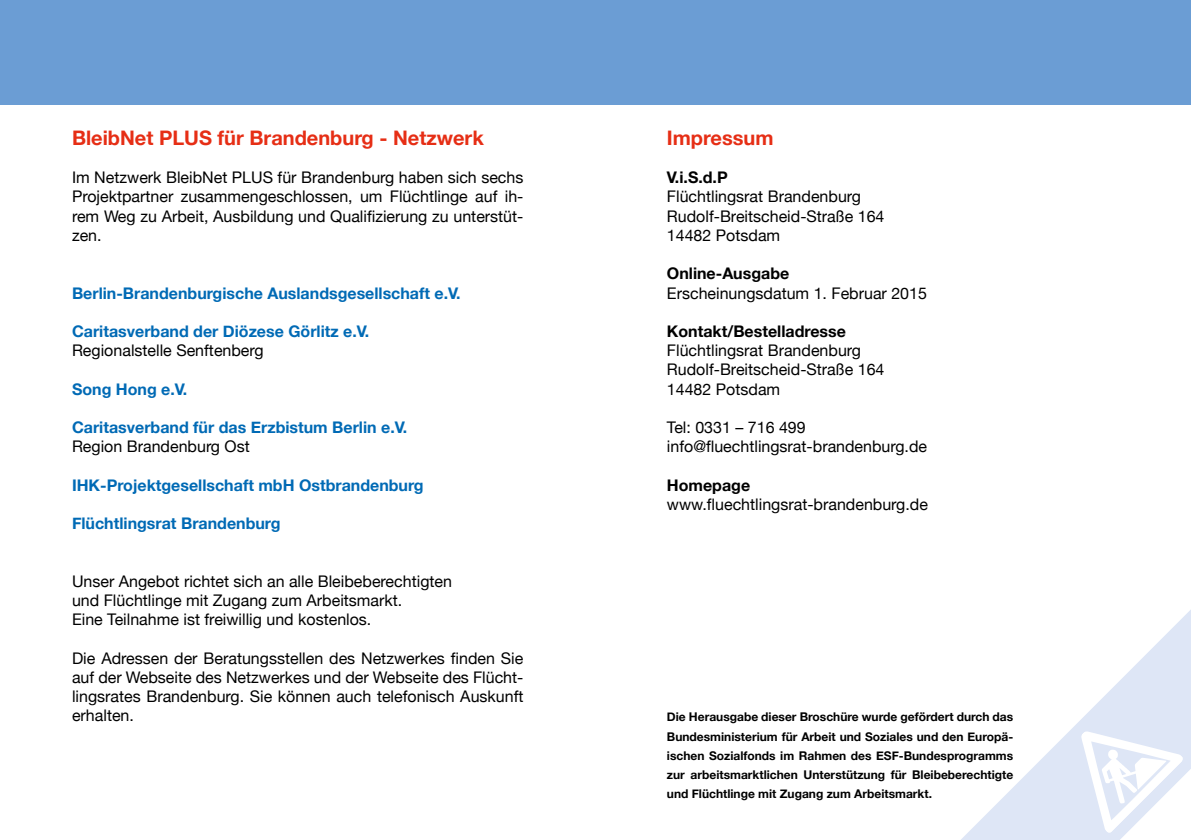
<style>
.page{position:relative;width:1191px;height:840px;background:#fff}
.page>*{position:absolute;margin:0;border:0;box-sizing:border-box;transform-origin:0 0}
.fließtext{font:700 20px "Helvetica Neue";color:#e62e15}
.fließtext-2{font:16px/19.2px "Helvetica Neue";color:#000;text-align:justify}
.fließtext-3{font:700 16px "Helvetica Neue";color:#006ab5}
.fließtext-4{font:700 16px "Helvetica Neue";color:#000}
.fließtext-5{font:700 12px/19.2px "Helvetica Neue";color:#000;text-align:justify}
</style>
<div class="page">
<svg style="left:962px;top:610px;width:229px;height:229px"></svg>
<svg style="left:1081px;top:730px;width:101px;height:102px"></svg>
<div style="left:0;top:0;width:1191px;height:105px;background:#6b9dd4"></div>
<p class="fließtext" style="left:72px;top:122px;width:413px">BleibNet PLUS für Brandenburg - Netzwerk</p>
<p class="fließtext-2" style="left:72px;top:169px;width:453px">Im Netzwerk BleibNet PLUS für Brandenburg haben sich sechs Projektpartner zusammengeschlossen, um Flüchtlinge auf ih&shy;rem Weg zu Arbeit, Ausbildung und Qualifizierung zu unterstüt&shy;zen.</p>
<p class="fließtext-3" style="left:72px;top:280px;width:390px">Berlin-Brandenburgische Auslandsgesellschaft e.V.</p>
<p class="fließtext-3" style="left:72px;top:318px;width:299px">Caritasverband der Diözese Görlitz e.V.</p>
<p class="fließtext-2" style="left:72px;top:341px;width:193px">Regionalstelle Senftenberg</p>
<p class="fließtext-3" style="left:72px;top:376px;width:117px">Song Hong e.V.</p>
<p class="fließtext-3" style="left:72px;top:414px;width:337px">Caritasverband für das Erzbistum Berlin e.V.</p>
<p class="fließtext-2" style="left:72px;top:437px;width:179px">Region Brandenburg Ost</p>
<p class="fließtext-3" style="left:72px;top:472px;width:353px">IHK-Projektgesellschaft mbH Ostbrandenburg</p>
<p class="fließtext-3" style="left:72px;top:510px;width:210px">Flüchtlingsrat Brandenburg</p>
<p class="fließtext-2" style="left:72px;top:572px;width:381px">Unser Angebot richtet sich an alle Bleibeberechtigten</p>
<p class="fließtext-2" style="left:72px;top:591px;width:332px">und Flüchtlinge mit Zugang zum Arbeitsmarkt.</p>
<p class="fließtext-2" style="left:72px;top:610px;width:301px">Eine Teilnahme ist freiwillig und kostenlos.</p>
<p class="fließtext-2" style="left:72px;top:649px;width:453px">Die Adressen der Beratungsstellen des Netzwerkes finden Sie auf der Webseite des Netzwerkes und der Webseite des Flücht&shy;lingsrates Brandenburg. Sie können auch telefonisch Auskunft erhalten.</p>
<p class="fließtext" style="left:667px;top:122px;width:108px">Impressum</p>
<p class="fließtext-4" style="left:667px;top:165px;width:62px">V.i.S.d.P</p>
<p class="fließtext-2" style="left:667px;top:188px;width:195px">Flüchtlingsrat Brandenburg</p>
<p class="fließtext-2" style="left:667px;top:207px;width:219px">Rudolf-Breitscheid-Straße 164</p>
<p class="fließtext-2" style="left:667px;top:226px;width:115px">14482 Potsdam</p>
<p class="fließtext-4" style="left:667px;top:261px;width:124px">Online-Ausgabe</p>
<p class="fließtext-2" style="left:667px;top:284px;width:261px">Erscheinungsdatum 1. Februar 2015</p>
<p class="fließtext-4" style="left:667px;top:318px;width:180px">Kontakt/Bestelladresse</p>
<p class="fließtext-2" style="left:667px;top:341px;width:195px">Flüchtlingsrat Brandenburg</p>
<p class="fließtext-2" style="left:667px;top:361px;width:219px">Rudolf-Breitscheid-Straße 164</p>
<p class="fließtext-2" style="left:667px;top:380px;width:115px">14482 Potsdam</p>
<p class="fließtext-2" style="left:667px;top:418px;width:140px">Tel: 0331 – 716 499</p>
<p class="fließtext-2" style="left:667px;top:437px;width:262px">info@fluechtlingsrat-brandenburg.de</p>
<p class="fließtext-4" style="left:667px;top:472px;width:85px">Homepage</p>
<p class="fließtext-2" style="left:667px;top:495px;width:262px">www.fluechtlingsrat-brandenburg.de</p>
<p class="fließtext-5" style="left:667px;top:707px;width:348px">Die Herausgabe dieser Broschüre wurde gefördert durch das Bundesministerium für Arbeit und Soziales und den Europä&shy;ischen Sozialfonds im Rahmen des ESF-Bundesprogramms zur arbeitsmarktlichen Unterstützung für Bleibeberechtigte und Flüchtlinge mit Zugang zum Arbeitsmarkt.</p>
</div>
